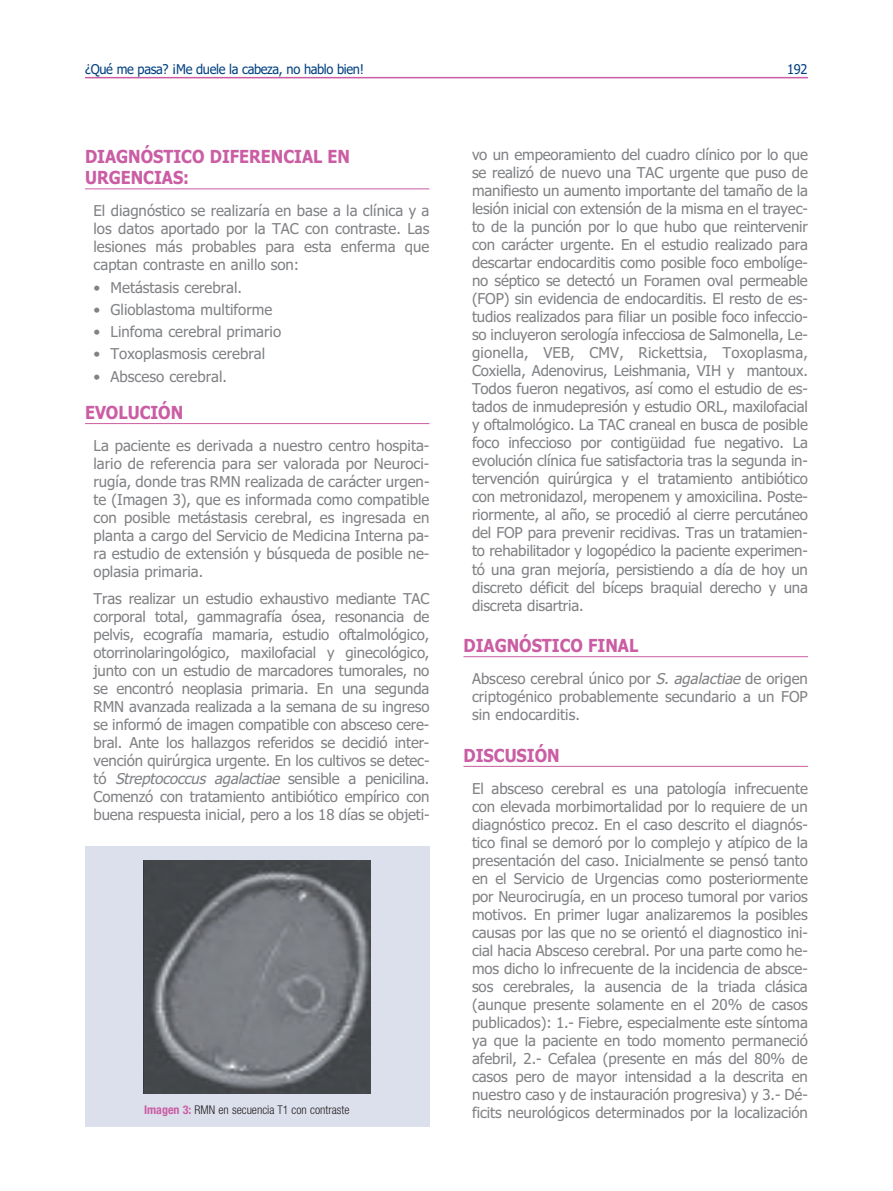
<style>
.page{position:relative;width:893px;height:1191px;background:#fff}
.page>*{position:absolute;margin:0;border:0;box-sizing:border-box;transform-origin:0 0}
.t1{font:700 18px/21.6px "Tahoma";color:#ca5da3;scale:.9 1}
.t2{font:15px/18px "Tahoma";color:#808285;text-align:justify}
.t3{font:13.5px "Tahoma";letter-spacing:-.03em;color:#014181;scale:.95 1}
.t4{font:300 condensed 12px "Helvetica Neue";color:#231f20}
.s1{font-style:italic}
.s2{font-weight:700;color:#ca5da3}
</style>
<div class="page">
<hr style="left:85px;top:77px;width:723px;height:1px;background:#ca5da3">
<hr style="left:85px;top:188px;width:344px;height:1px;background:#ca5da3">
<hr style="left:85px;top:423px;width:344px;height:1px;background:#ca5da3">
<hr style="left:463px;top:656px;width:345px;height:1px;background:#ca5da3">
<hr style="left:463px;top:766px;width:345px;height:1px;background:#ca5da3">
<div style="left:85px;top:846px;width:344px;height:281px;background:#dce0ec"></div>
<img style="left:144px;top:860px;width:226px;height:233px">
<p class="t3" style="left:85px;top:62px;width:295px">¿Qué me pasa? ¡Me duele la cabeza, no hablo bien!</p>
<p class="t3" style="left:787px;top:62px;width:23px">192</p>
<p class="t1" style="left:85px;top:146px;width:296px">DIAGNÓSTICO DIFERENCIAL EN<br>URGENCIAS:</p>
<p class="t2" style="left:94px;top:202px;width:337px">El diagnóstico se realizaría en base a la clínica y a los datos aportado por la TAC con contraste. Las lesiones más probables para esta enferma que captan contraste en anillo son:</p>
<p class="t2" style="left:94px;top:278px;width:150px">• Metástasis cerebral.</p>
<p class="t2" style="left:94px;top:301px;width:180px">• Glioblastoma multiforme</p>
<p class="t2" style="left:94px;top:323px;width:189px">• Linfoma cerebral primario</p>
<p class="t2" style="left:94px;top:345px;width:173px">• Toxoplasmosis cerebral</p>
<p class="t2" style="left:94px;top:367px;width:135px">• Absceso cerebral.</p>
<p class="t1" style="left:85px;top:402px;width:111px">EVOLUCIÓN</p>
<p class="t2" style="left:94px;top:437px;width:337px">La paciente es derivada a nuestro centro hospita&shy;lario de referencia para ser valorada por Neuroci&shy;rugía, donde tras RMN realizada de carácter urgen&shy;te (Imagen 3), que es informada como compatible con posible metástasis cerebral, es ingresada en planta a cargo del Servicio de Medicina Interna pa&shy;ra estudio de extensión y búsqueda de posible ne&shy;oplasia primaria.</p>
<p class="t2" style="left:94px;top:589px;width:337px">Tras realizar un estudio exhaustivo mediante TAC corporal total, gammagrafía ósea, resonancia de pelvis, ecografía mamaria, estudio oftalmológico, otorrinolaringológico, maxilofacial y ginecológico, junto con un estudio de marcadores tumorales, no se encontró neoplasia primaria. En una segunda RMN avanzada realizada a la semana de su ingreso se informó de imagen compatible con absceso cere&shy;bral. Ante los hallazgos referidos se decidió inter&shy;vención quirúrgica urgente. En los cultivos se detec&shy;t ó <span class="s1">Streptococcus agalactiae</span> s e n s i b l e a p e n i c i l i n a .<br>Comenzó con tratamiento antibiótico empírico con buena respuesta inicial, pero a los 18 días se objeti-</p>
<p class="t2" style="left:472px;top:146px;width:337px">vo un empeoramiento del cuadro clínico por lo que se realizó de nuevo una TAC urgente que puso de manifiesto un aumento importante del tamaño de la lesión inicial con extensión de la misma en el trayec&shy;to de la punción por lo que hubo que reintervenir con carácter urgente. En el estudio realizado para descartar endocarditis como posible foco embolíge&shy;no séptico se detectó un Foramen oval permeable (FOP) sin evidencia de endocarditis. El resto de es&shy;tudios realizados para filiar un posible foco infeccio&shy;so incluyeron serología infecciosa de Salmonella, Le&shy;gionella, VEB, CMV, Rickettsia, Toxoplasma, Coxiella, Adenovirus, Leishmania, VIH y mantoux.<br>Todos fueron negativos, así como el estudio de es&shy;tados de inmudepresión y estudio ORL, maxilofacial y oftalmológico. La TAC craneal en busca de posible foco infeccioso por contigüidad fue negativo. La evolución clínica fue satisfactoria tras la segunda in&shy;tervención quirúrgica y el tratamiento antibiótico con metronidazol, meropenem y amoxicilina. Poste&shy;riormente, al año, se procedió al cierre percutáneo del FOP para prevenir recidivas. Tras un tratamien&shy;to rehabilitador y logopédico la paciente experimen&shy;tó una gran mejoría, persistiendo a día de hoy un discreto déficit del bíceps braquial derecho y una discreta disartria.</p>
<p class="t1" style="left:463px;top:635px;width:196px">DIAGNÓSTICO FINAL</p>
<p class="t2" style="left:472px;top:670px;width:337px">Absceso cerebral único por <span class="s1">S. agalactiae</span>de origen criptogénico probablemente secundario a un FOP sin endocarditis.</p>
<p class="t1" style="left:463px;top:744px;width:108px">DISCUSIÓN</p>
<p class="t2" style="left:472px;top:779px;width:337px">El absceso cerebral es una patología infrecuente con elevada morbimortalidad por lo requiere de un diagnóstico precoz. En el caso descrito el diagnós&shy;tico final se demoró por lo complejo y atípico de la presentación del caso. Inicialmente se pensó tanto en el Servicio de Urgencias como posteriormente por Neurocirugía, en un proceso tumoral por varios motivos. En primer lugar analizaremos la posibles causas por las que no se orientó el diagnostico ini&shy;cial hacia Absceso cerebral. Por una parte como he&shy;mos dicho lo infrecuente de la incidencia de absce&shy;sos cerebrales, la ausencia de la triada clásica (aunque presente solamente en el 20% de casos publicados): 1.- Fiebre, especialmente este síntoma ya que la paciente en todo momento permaneció afebril, 2.- Cefalea (presente en más del 80% de casos pero de mayor intensidad a la descrita en nuestro caso y de instauración progresiva) y 3.- Dé-</p>
<p class="t4" style="left:144px;top:1105px;width:207px"><span class="s2">Imagen 3:</span> RMN en secuencia T1 con contraste</p>
<p class="t2" style="left:472px;top:1103px;width:337px">ficits neurológicos determinados por la localización</p>
</div>
